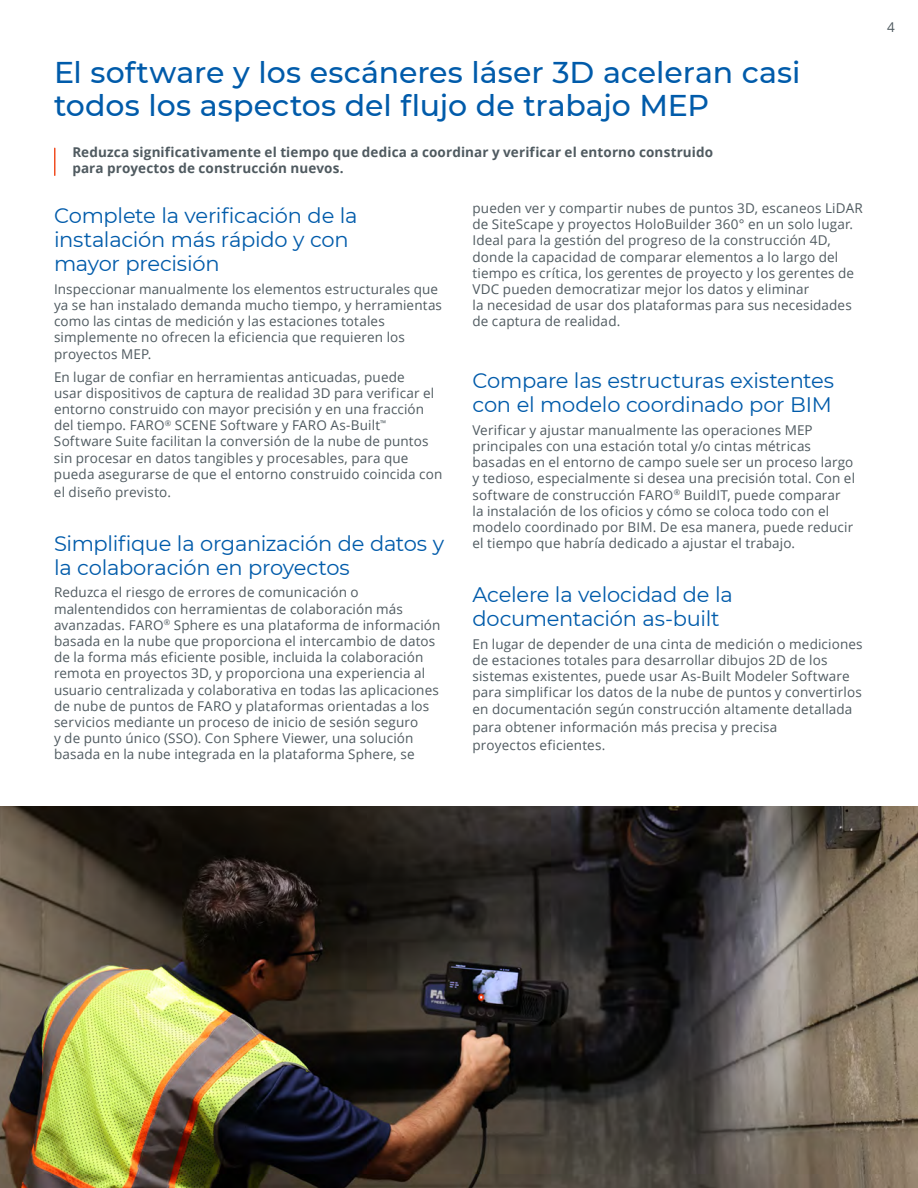
<style>
.page{position:relative;width:918px;height:1188px;background:#fff}
.page>*{position:absolute;margin:0;border:0;box-sizing:border-box;transform-origin:0 0}
.t1{font:500 30px/33px "Montserrat";color:#005baa}
.t2{font:21px/24px "Montserrat";letter-spacing:-.015em;color:#005baa}
.t3{font:13.5px/16.2px "Open Sans";letter-spacing:.01em;color:#4f5a60}
.t4{font:700 13.5px/16.2px "Open Sans";letter-spacing:.01em;color:#4f5a60}
</style>
<div class="page">
<img style="left:0;top:807px;width:918px;height:381px">
<hr style="left:54px;top:148px;width:2px;height:27px;background:#f04e23">
<h1 class="t1" style="left:54px;top:55px;width:748px">El software y los escáneres láser 3D aceleran casi todos los aspectos del flujo de trabajo MEP</h1>
<p class="t4" style="left:72px;top:144px;width:642px">Reduzca significativamente el tiempo que dedica a coordinar y verificar el entorno construido para proyectos de construcción nuevos.</p>
<h2 class="t2" style="left:54px;top:203px;width:305px">Complete la verificación de la instalación más rápido y con mayor precisión</h2>
<p class="t3" style="left:54px;top:281px;width:390px">Inspeccionar manualmente los elementos estructurales que ya se han instalado demanda mucho tiempo, y herramientas como las cintas de medición y las estaciones totales simplemente no ofrecen la eficiencia que requieren los proyectos MEP.</p>
<p class="t3" style="left:54px;top:368px;width:390px">En lugar de confiar en herramientas anticuadas, puede<br>usar dispositivos de captura de realidad 3D para verificar el entorno construido con mayor precisión y en una fracción del tiempo. FARO<sup>®</sup> SCENE Software y FARO As-Built<sup>™ </sup>Software Suite facilitan la conversión de la nube de puntos sin procesar en datos tangibles y procesables, para que pueda asegurarse de que el entorno construido coincida con</p>
<p class="t3" style="left:54px;top:483px;width:118px">el diseño previsto.</p>
<h2 class="t2" style="left:54px;top:530px;width:392px">Simplifique la organización de datos y la colaboración en proyectos</h2>
<p class="t3" style="left:54px;top:584px;width:388px">Reduzca el riesgo de errores de comunicación o malentendidos con herramientas de colaboración más avanzadas. FARO<sup>®</sup> Sphere es una plataforma de información basada en la nube que proporciona el intercambio de datos de la forma más eficiente posible, incluida la colaboración remota en proyectos 3D, y proporciona una experiencia al usuario centralizada y colaborativa en todas las aplicaciones de nube de puntos de FARO y plataformas orientadas a los servicios mediante un proceso de inicio de sesión seguro<br>y de punto único (SSO). Con Sphere Viewer, una solución basada en la nube integrada en la plataforma Sphere, se</p>
<p class="t3" style="left:472px;top:200px;width:392px">pueden ver y compartir nubes de puntos 3D, escaneos LiDAR de SiteScape y proyectos HoloBuilder 360° en un solo lugar.<br>Ideal para la gestión del progreso de la construcción 4D, donde la capacidad de comparar elementos a lo largo del tiempo es crítica, los gerentes de proyecto y los gerentes de VDC pueden democratizar mejor los datos y eliminar<br>la necesidad de usar dos plataformas para sus necesidades de captura de realidad.</p>
<h2 class="t2" style="left:472px;top:368px;width:363px">Compare las estructuras existentes con el modelo coordinado por BIM</h2>
<p class="t3" style="left:472px;top:421px;width:384px">Verificar y ajustar manualmente las operaciones MEP principales con una estación total y/o cintas métricas basadas en el entorno de campo suele ser un proceso largo y tedioso, especialmente si desea una precisión total. Con el software de construcción FARO<sup>®</sup> BuildIT, puede comparar la instalación de los oficios y cómo se coloca todo con el modelo coordinado por BIM. De esa manera, puede reducir el tiempo que habría dedicado a ajustar el trabajo.</p>
<h2 class="t2" style="left:472px;top:582px;width:262px">Acelere la velocidad de la documentación as-built</h2>
<p class="t3" style="left:472px;top:636px;width:392px">En lugar de depender de una cinta de medición o mediciones de estaciones totales para desarrollar dibujos 2D de los sistemas existentes, puede usar As-Built Modeler Software para simplificar los datos de la nube de puntos y convertirlos en documentación según construcción altamente detallada</p>
<p class="t3" style="left:472px;top:717px;width:306px;line-height:18px">para obtener información más precisa y precisa proyectos eficientes.</p>
<p class="t3" style="left:887px;top:19px;width:9px">4</p>
</div>
